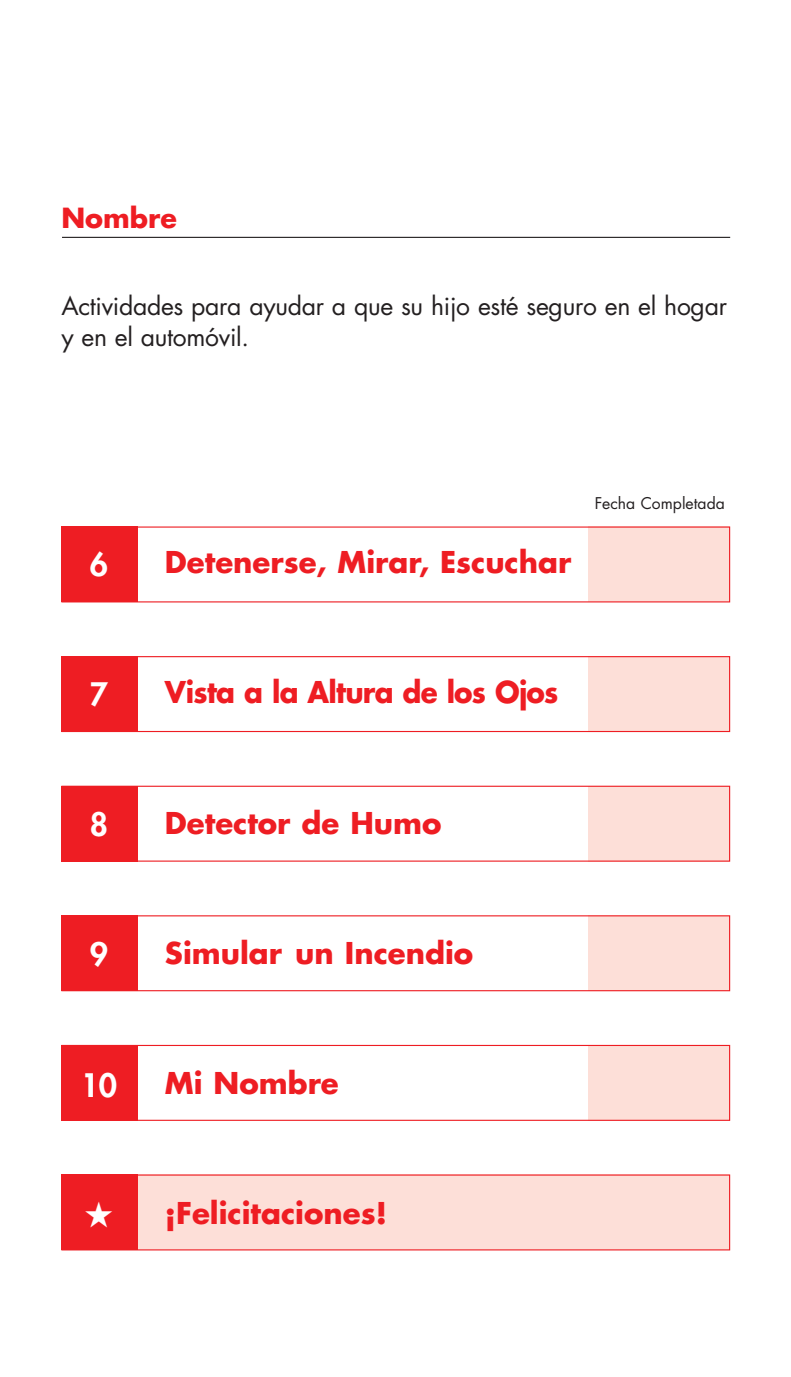
<style>
.page{position:relative;width:791px;height:1377px;background:#fff}
.page>*{position:absolute;margin:0;border:0;box-sizing:border-box;transform-origin:0 0}
.t1{font:800 31.5px "Futura";color:#fff}
.t2{font:700 29.25px "Futura";color:#ee1d23}
.t3{font:700 29.25px "Futura";letter-spacing:-.03em;color:#ee1d23;scale:.95 1}
.t4{font:700 27px "Futura";color:#ee1d23}
.t5{font:24.75px/31.5px "Futura";letter-spacing:-.01em;color:#231f20}
.t6{font:15.75px "Futura";color:#231f20}
</style>
<div class="page">
<hr style="left:62px;top:237px;width:668px;height:1px;background:#231f20">
<div style="left:588px;top:526px;width:142px;height:76px;background:#fddfd8"></div>
<div style="left:61px;top:526px;width:76px;height:76px;background:#ee1d23"></div>
<div style="left:588px;top:656px;width:142px;height:76px;background:#fddfd8"></div>
<div style="left:61px;top:656px;width:669px;height:76px;border:1px solid #ee1d23"></div>
<div style="left:61px;top:656px;width:76px;height:76px;background:#ee1d23"></div>
<div style="left:588px;top:786px;width:142px;height:76px;background:#fddfd8"></div>
<div style="left:61px;top:786px;width:669px;height:76px;border:1px solid #ee1d23"></div>
<div style="left:61px;top:786px;width:76px;height:76px;background:#ee1d23"></div>
<div style="left:588px;top:915px;width:142px;height:76px;background:#fddfd8"></div>
<div style="left:61px;top:915px;width:669px;height:76px;border:1px solid #ee1d23"></div>
<div style="left:61px;top:915px;width:76px;height:76px;background:#ee1d23"></div>
<div style="left:588px;top:1045px;width:142px;height:76px;background:#fddfd8"></div>
<div style="left:61px;top:1045px;width:669px;height:76px;border:1px solid #ee1d23"></div>
<div style="left:61px;top:1045px;width:76px;height:76px;background:#ee1d23"></div>
<div style="left:134px;top:1174px;width:596px;height:76px;background:#fddfd8"></div>
<div style="left:61px;top:1174px;width:76px;height:76px;background:#ee1d23"></div>
<p class="t4" style="left:61px;top:205px;width:117px">Nombre</p>
<p class="t5" style="left:61px;top:292px;width:667px">Actividades para ayudar a que su hijo esté seguro en el hogar y en el automóvil.</p>
<p class="t6" style="left:594px;top:496px;width:132px">Fecha Completada</p>
<p class="t1" style="left:90px;top:549px;width:20px">6</p>
<p class="t2" style="left:165px;top:549px;width:408px">Detenerse, Mirar, Escuchar</p>
<p class="t1" style="left:90px;top:679px;width:20px">7</p>
<p class="t3" style="left:165px;top:679px;width:415px">Vista a la Altura de los Ojos</p>
<p class="t1" style="left:90px;top:809px;width:20px">8</p>
<p class="t2" style="left:165px;top:809px;width:278px">Detector de Humo</p>
<p class="t1" style="left:90px;top:940px;width:20px">9</p>
<p class="t2" style="left:165px;top:940px;width:310px">Simular un Incendio</p>
<p class="t1" style="left:81px;top:1070px;width:38px">10</p>
<p class="t2" style="left:165px;top:1070px;width:175px">Mi Nombre</p>
<p class="t2" style="left:165px;top:1200px;width:223px">¡Felicitaciones!</p>
</div>
